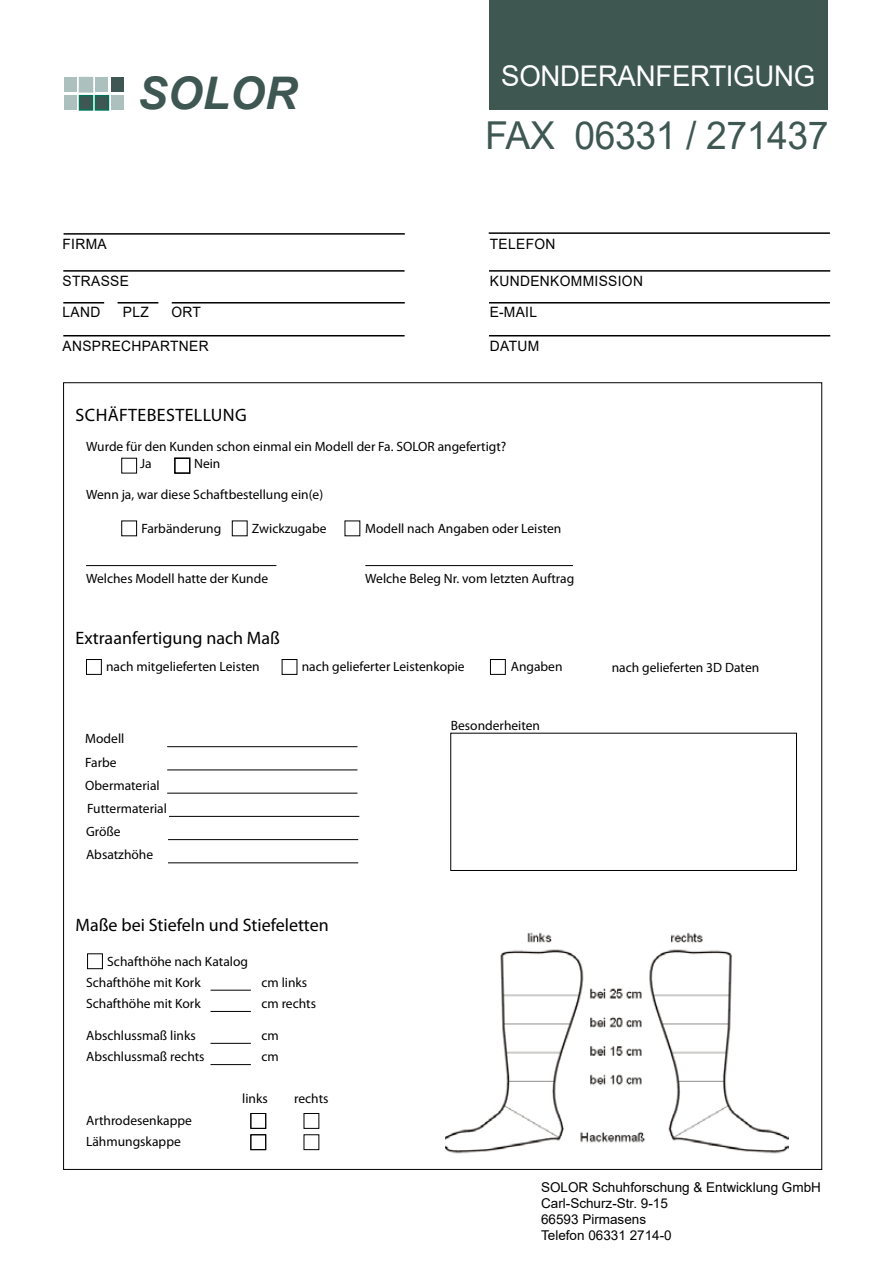
<style>
.page{position:relative;width:893px;height:1263px;background:#fff}
.page>*{position:absolute;margin:0;border:0;box-sizing:border-box;transform-origin:0 0}
.t1{font:italic 700 45px "Arial";color:#3e5752}
.t2{font:38.4px "Arial";letter-spacing:-.01em;color:#3e5752}
.t3{font:28.5px "Arial";letter-spacing:-.01em;color:#fff}
.t4{font:18px "Myriad Pro";color:#000}
.t5{font:18px "Myriad Pro";letter-spacing:.02em;color:#000}
.t6{font:14.25px/30.8px "Arial";letter-spacing:.025em;color:#000}
.t7{font:13.5px/23.2px "Myriad Pro";color:#000}
.t8{font:13.5px/16.2px "Arial";color:#000}
</style>
<div class="page">
<svg style="left:64px;top:76px;width:60px;height:35px"></svg>
<div style="left:121px;top:458px;width:16px;height:15px;border:1px solid #000"></div>
<svg style="left:174px;top:458px;width:16px;height:16px"></svg>
<div style="left:175px;top:458px;width:15px;height:15px;border:1px solid #000"></div>
<div style="left:121px;top:520px;width:16px;height:16px;border:1px solid #000"></div>
<hr style="left:86px;top:565px;width:190px;height:1px;background:#000">
<hr style="left:365px;top:565px;width:208px;height:1px;background:#000">
<div style="left:86px;top:659px;width:16px;height:16px;border:1px solid #000"></div>
<div style="left:282px;top:659px;width:15px;height:16px;border:1px solid #000"></div>
<div style="left:490px;top:659px;width:16px;height:16px;border:1px solid #000"></div>
<hr style="left:167px;top:746px;width:190px;height:1px;background:#000">
<hr style="left:167px;top:769px;width:190px;height:1px;background:#000">
<hr style="left:167px;top:793px;width:190px;height:1px;background:#000">
<hr style="left:169px;top:816px;width:190px;height:1px;background:#000">
<hr style="left:168px;top:839px;width:190px;height:1px;background:#000">
<hr style="left:168px;top:862px;width:190px;height:1px;background:#000">
<div style="left:450px;top:733px;width:347px;height:138px;border:1px solid #000"></div>
<div style="left:87px;top:953px;width:16px;height:16px;border:1px solid #000"></div>
<hr style="left:210px;top:990px;width:41px;height:1px;background:#000">
<hr style="left:210px;top:1011px;width:41px;height:1px;background:#000">
<hr style="left:210px;top:1043px;width:41px;height:1px;background:#000">
<hr style="left:210px;top:1064px;width:41px;height:1px;background:#000">
<div style="left:250px;top:1113px;width:16px;height:16px;border:1px solid #000"></div>
<div style="left:304px;top:1113px;width:15px;height:16px;border:1px solid #000"></div>
<div style="left:250px;top:1134px;width:16px;height:16px;border:1px solid #000"></div>
<img style="left:445px;top:932px;width:343px;height:222px">
<div style="left:64px;top:78px;width:13px;height:14px;background:#acc1bd"></div>
<div style="left:79px;top:77px;width:14px;height:16px;background:#acc1bd"></div>
<div style="left:64px;top:96px;width:13px;height:14px;background:#acc1bd"></div>
<div style="left:95px;top:78px;width:13px;height:14px;background:#acc1bd"></div>
<div style="left:111px;top:96px;width:13px;height:14px;background:#acc1bd"></div>
<div style="left:111px;top:78px;width:13px;height:14px;background:#3e5752"></div>
<div style="left:95px;top:95px;width:14px;height:16px;background:#3e5752;border:2px solid #007257"></div>
<div style="left:79px;top:95px;width:14px;height:16px;background:#3e5752;border:2px solid #007257"></div>
<div style="left:489px;top:0;width:338px;height:110px;background:#3e5751"></div>
<hr style="left:64px;top:233px;width:341px;height:2px;background:#000">
<hr style="left:63px;top:270px;width:342px;height:2px;background:#000">
<hr style="left:63px;top:335px;width:342px;height:1px;background:#000">
<hr style="left:63px;top:302px;width:41px;height:1px;background:#000">
<hr style="left:118px;top:302px;width:40px;height:1px;background:#000">
<hr style="left:172px;top:302px;width:233px;height:1px;background:#000">
<hr style="left:489px;top:232px;width:341px;height:2px;background:#000">
<hr style="left:489px;top:270px;width:341px;height:2px;background:#000">
<hr style="left:489px;top:302px;width:341px;height:1px;background:#000">
<hr style="left:489px;top:335px;width:341px;height:1px;background:#000">
<h1 class="t1" style="left:137px;top:63px;width:162px">SOLOR</h1>
<p class="t6" style="left:63px;top:228px;width:46px">FIRMA</p>
<p class="t6" style="left:63px;top:265px;width:68px">STRASSE<br>LAND</p>
<p class="t6" style="left:123px;top:296px;width:27px">PLZ</p>
<p class="t6" style="left:171px;top:296px;width:31px">ORT</p>
<p class="t6" style="left:63px;top:330px;width:148px">ANSPRECHPARTNER</p>
<h3 class="t3" style="left:501px;top:57px;width:316px">SONDERANFERTIGUNG</h3>
<h2 class="t2" style="left:485px;top:109px;width:345px">FAX 06331 / 271437</h2>
<p class="t6" style="left:490px;top:228px;width:67px">TELEFON</p>
<p class="t6" style="left:490px;top:265px;width:155px">KUNDENKOMMISSION<br>E-MAIL</p>
<p class="t6" style="left:490px;top:330px;width:51px">DATUM</p>
<h3 class="t5" style="left:76px;top:403px;width:173px">SCHÄFTEBESTELLUNG</h3>
<p class="t7" style="left:140px;top:438px;width:368px;line-height:17px;text-indent:-54px">Wurde für den Kunden schon einmal ein Modell der Fa. SOLOR angefertigt?<br>Ja</p>
<p class="t7" style="left:194px;top:452px;width:28px">Nein</p>
<p class="t7" style="left:86px;top:482px;width:239px">Wenn ja, war diese Schaftbestellung ein(e)</p>
<p class="t7" style="left:141px;top:516px;width:81px">Farbänderung</p>
<p class="t7" style="left:252px;top:516px;width:76px">Zwickzugabe</p>
<p class="t7" style="left:365px;top:516px;width:198px">Modell nach Angaben oder Leisten</p>
<p class="t7" style="left:86px;top:566px;width:184px">Welches Modell hatte der Kunde</p>
<p class="t7" style="left:365px;top:566px;width:211px">Welche Beleg Nr. vom letzten Auftrag</p>
<h3 class="t4" style="left:75px;top:627px;width:206px">Extraanfertigung nach Maß</h3>
<p class="t7" style="left:106px;top:655px;width:155px">nach mitgelieferten Leisten</p>
<p class="t7" style="left:302px;top:655px;width:164px">nach gelieferter Leistenkopie</p>
<p class="t7" style="left:511px;top:655px;width:53px">Angaben</p>
<p class="t7" style="left:85px;top:727px;width:83px">Modell<br>Farbe<br>Obermaterial<br>Futtermaterial<br>Größe<br>Absatzhöhe</p>
<h3 class="t4" style="left:75px;top:913px;width:255px">Maße bei Stiefeln und Stiefeletten</h3>
<p class="t7" style="left:86px;top:950px;width:163px;line-height:21.1px;text-indent:21px">Schafthöhe nach Katalog<br>Schafthöhe mit Kork</p>
<p class="t7" style="left:261px;top:970px;width:47px">cm links</p>
<p class="t7" style="left:86px;top:992px;width:116px">Schafthöhe mit Kork</p>
<p class="t7" style="left:261px;top:992px;width:56px">cm rechts</p>
<p class="t7" style="left:86px;top:1023px;width:111px">Abschlussmaß links</p>
<p class="t7" style="left:261px;top:1023px;width:19px">cm</p>
<p class="t7" style="left:86px;top:1045px;width:120px">Abschlussmaß rechts</p>
<p class="t7" style="left:261px;top:1045px;width:19px">cm</p>
<p class="t7" style="left:86px;top:1109px;width:107px;line-height:21.3px">Arthrodesenkappe<br>Lähmungskappe</p>
<p class="t7" style="left:242px;top:1086px;width:27px">links</p>
<p class="t7" style="left:294px;top:1086px;width:36px">rechts</p>
<p class="t7" style="left:451px;top:713px;width:91px">Besonderheiten</p>
<p class="t7" style="left:612px;top:655px;width:149px">nach gelieferten 3D Daten</p>
<p class="t8" style="left:541px;top:1179px;width:281px">SOLOR Schuhforschung &amp; Entwicklung GmbH<br>Carl-Schurz-Str. 9-15<br>66593 Pirmasens<br>Telefon 06331 2714-0</p>
</div>
